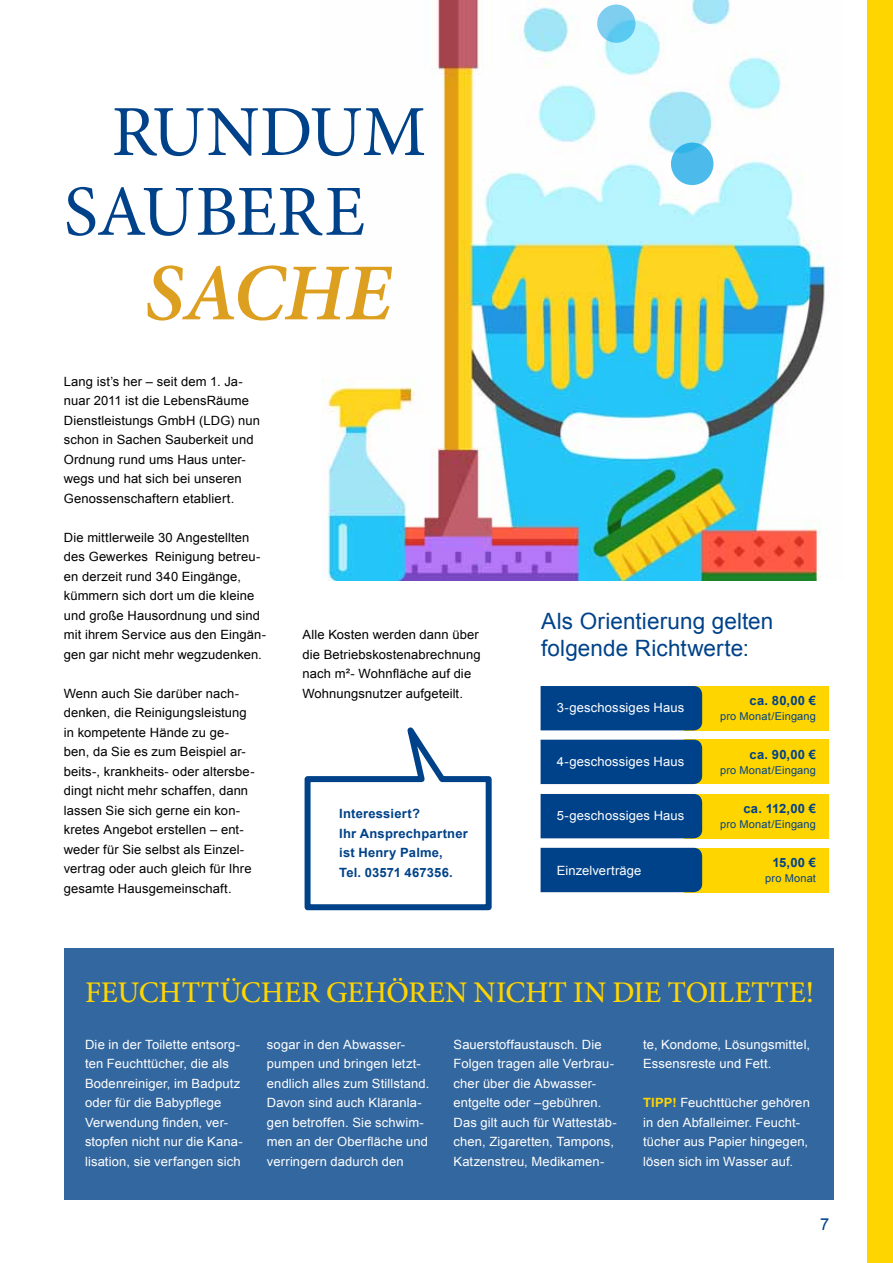
<style>
.page{position:relative;width:893px;height:1263px;background:#fff}
.page>*{position:absolute;margin:0;border:0;box-sizing:border-box;transform-origin:0 0}
.t1{font:italic 600 81px "Minion Pro";letter-spacing:-.005em;color:#dd9f20}
.t2{font:72px "Minion Pro";letter-spacing:-.005em;color:#004289}
.t3{font:500 30px "Minion Pro";color:#ffd500}
.t4{font:22.5px/27px "Arial";letter-spacing:.005em;color:#004289}
.t5{font:16.5px "Arial";color:#004289}
.t6{font:12.75px/19.5px "Arial";letter-spacing:.01em;color:#000}
.t7{font:12.75px/19.5px "Arial";letter-spacing:.01em;color:#fff}
.t8{font:700 12.75px/19.5px "Arial";letter-spacing:.015em;color:#004289}
.t9{font:10.8px "Arial";letter-spacing:.015em;color:#004289}
.s1{font-weight:700;color:#ffd500}
</style>
<div class="page">
<div style="left:867px;top:0;width:26px;height:1263px;background:#ffd500"></div>
<img style="left:321px;top:0;width:508px;height:580px">
<div style="left:685px;top:686px;width:144px;height:44px;background:#ffd500"></div>
<div style="left:541px;top:686px;width:161px;height:44px;background:#004289"></div>
<svg style="left:304px;top:727px;width:188px;height:184px"></svg>
<div style="left:685px;top:740px;width:144px;height:44px;background:#ffd500"></div>
<div style="left:541px;top:740px;width:161px;height:44px;background:#004289"></div>
<div style="left:685px;top:794px;width:144px;height:44px;background:#ffd500"></div>
<div style="left:541px;top:794px;width:161px;height:44px;background:#004289"></div>
<div style="left:685px;top:848px;width:144px;height:44px;background:#ffd500"></div>
<div style="left:541px;top:848px;width:161px;height:44px;background:#004289"></div>
<svg style="left:597px;top:5px;width:38px;height:38px"></svg>
<svg style="left:671px;top:143px;width:42px;height:42px"></svg>
<div style="left:64px;top:948px;width:769px;height:251px;background:#3367a0"></div>
<h2 class="t2" style="left:112px;top:84px;width:316px">RUNDUM</h2>
<h2 class="t2" style="left:64px;top:164px;width:303px">SAUBERE</h2>
<h1 class="t1" style="left:145px;top:237px;width:248px">SACHE</h1>
<p class="t6" style="left:64px;top:371px;width:198px">Lang ist’s her – seit dem 1. Ja&shy;nuar 2011 ist die LebensRäume<br>Dienstleistungs GmbH (LDG) nun schon in Sachen Sauberkeit und<br>Ordnung rund ums Haus unter&shy;wegs und hat sich bei unseren<br>Genossenschaftern etabliert.</p>
<p class="t6" style="left:64px;top:527px;width:204px">Die mittlerweile 30 Angestellten des Gewerkes Reinigung betreu&shy;en derzeit rund 340 Eingänge, kümmern sich dort um die kleine und große Hausordnung und sind mit ihrem Service aus den Eingän&shy;gen gar nicht mehr wegzudenken.</p>
<p class="t6" style="left:64px;top:683px;width:192px">Wenn auch Sie darüber nach&shy;denken, die Reinigungsleistung in kompetente Hände zu ge&shy;ben, da Sie es zum Beispiel ar&shy;beits-, krankheits- oder altersbe&shy;dingt nicht mehr schaffen, dann lassen Sie sich gerne ein kon&shy;kretes Angebot erstellen – ent&shy;weder für Sie selbst als Einzel&shy;vertrag oder auch gleich für Ihre gesamte Hausgemeinschaft.</p>
<p class="t6" style="left:302px;top:625px;width:180px">Alle Kosten werden dann über die Betriebskostenabrechnung nach m²- Wohnfläche auf die<br>Wohnungsnutzer aufgeteilt.</p>
<p class="t8" style="left:339px;top:805px;width:130px">Interessiert?<br>Ihr Ansprechpartner ist Henry Palme,<br>Tel. 03571 467356.</p>
<h3 class="t4" style="left:541px;top:608px;width:234px">Als Orientierung gelten folgende Richtwerte:</h3>
<p class="t7" style="left:557px;top:698px;width:129px">3-geschossiges Haus</p>
<p class="t7" style="left:557px;top:751px;width:129px">4-geschossiges Haus</p>
<p class="t7" style="left:557px;top:806px;width:129px">5-geschossiges Haus</p>
<p class="t7" style="left:557px;top:861px;width:86px">Einzelverträge</p>
<p class="t8" style="left:750px;top:691px;width:68px">ca. 80,00 €</p>
<p class="t9" style="left:720px;top:709px;width:97px">pro Monat/Eingang</p>
<p class="t8" style="left:749px;top:745px;width:68px">ca. 90,00 €</p>
<p class="t9" style="left:720px;top:763px;width:97px">pro Monat/Eingang</p>
<p class="t8" style="left:743px;top:799px;width:74px">ca. 112,00 €</p>
<p class="t9" style="left:720px;top:817px;width:97px">pro Monat/Eingang</p>
<p class="t8" style="left:772px;top:853px;width:45px">15,00 €</p>
<p class="t9" style="left:765px;top:871px;width:52px">pro Monat</p>
<h3 class="t3" style="left:85px;top:972px;width:730px">FEUCHTTÜCHER GEHÖREN NICHT IN DIE TOILETTE!</h3>
<p class="t7" style="left:85px;top:1034px;width:159px">Die in der Toilette entsorg&shy;ten Feuchttücher, die als<br>Bodenreiniger, im Badputz oder für die Babypflege<br>Verwendung finden, ver&shy;stopfen nicht nur die Kana&shy;lisation, sie verfangen sich</p>
<p class="t7" style="left:267px;top:1034px;width:164px">sogar in den Abwasser&shy;pumpen und bringen letzt&shy;endlich alles zum Stillstand.<br>Davon sind auch Kläranla&shy;gen betroffen. Sie schwim&shy;men an der Oberfläche und verringern dadurch den</p>
<p class="t7" style="left:454px;top:1034px;width:165px">Sauerstoffaustausch. Die<br>Folgen tragen alle Verbrau&shy;cher über die Abwasser&shy;entgelte oder –gebühren.<br>Das gilt auch für Wattestäb&shy;chen, Zigaretten, Tampons,<br>Katzenstreu, Medikamen-</p>
<p class="t7" style="left:643px;top:1034px;width:168px">te, Kondome, Lösungsmittel,<br>Essensreste und Fett.</p>
<p class="t7" style="left:643px;top:1093px;width:168px"><span class="s1">TIPP!</span> Feuchttücher gehören in den Abfalleimer. Feucht&shy;tücher aus Papier hingegen, lösen sich im Wasser auf.</p>
<p class="t5" style="left:820px;top:1214px;width:11px">7</p>
</div>
